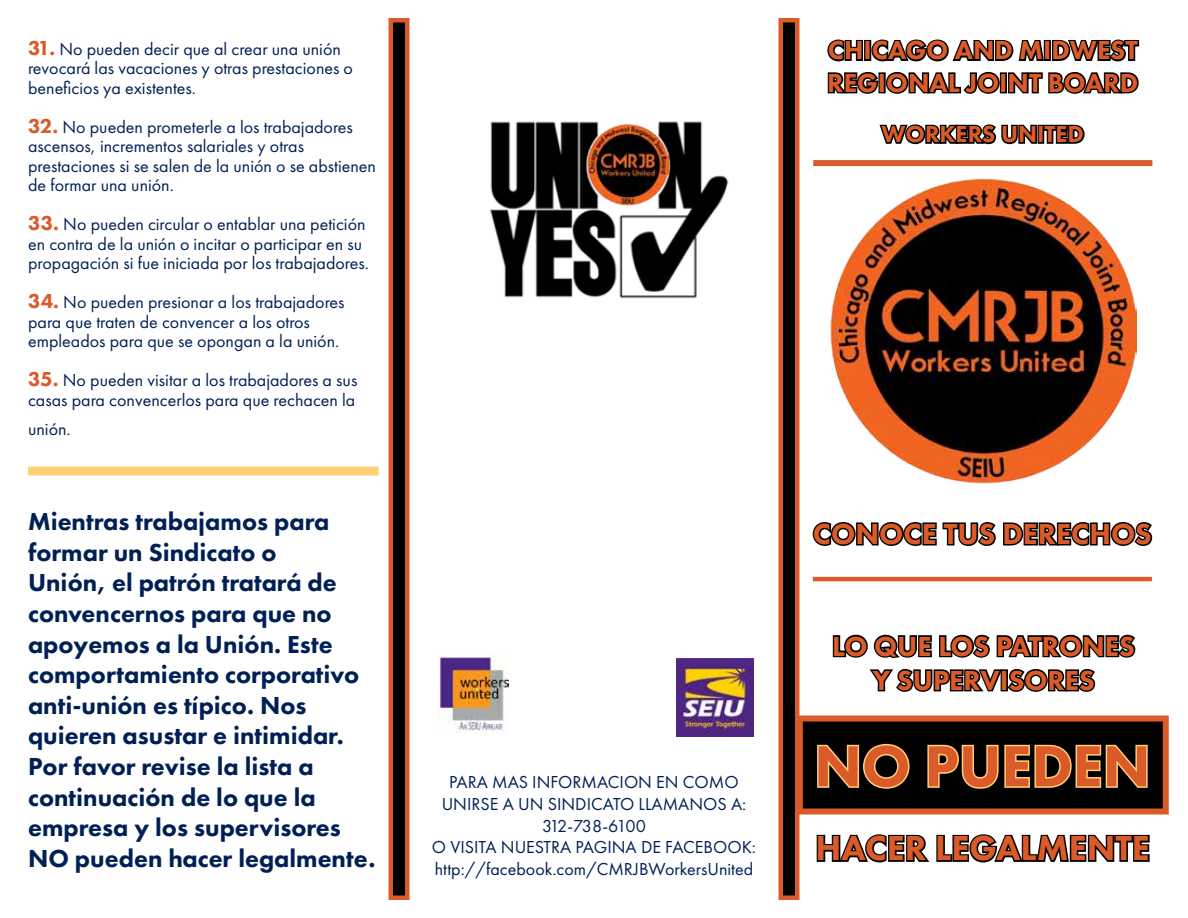
<style>
.page{position:relative;width:1188px;height:918px;background:#fff}
.page>*{position:absolute;margin:0;border:0;box-sizing:border-box;transform-origin:0 0}
.t1{font:800 60px "Futura PT";color:#da5b29}
.t2{font:800 36px "Futura PT";color:#da5b29}
.t3{font:800 30px "Futura PT";color:#da5b29}
.t4{font:800 28.5px/34.2px "Futura PT";color:#da5b29;text-align:center}
.t5{font:800 27px/32.4px "Futura PT";color:#da5b29}
.t6{font:800 25.5px/30.6px "Futura PT";color:#002055}
.t7{font:800 24px "Futura PT";color:#da5b29}
.t8{font:18px/19.5px "Futura PT";color:#002055}
.s1{font-weight:800;font-size:21px;color:#da5b29}
</style>
<div class="page">
<img style="left:438px;top:656px;width:71px;height:76px">
<img style="left:676px;top:658px;width:78px;height:78px">
<svg style="left:827px;top:39px;width:313px;height:23px"></svg>
<svg style="left:827px;top:72px;width:312px;height:22px"></svg>
<svg style="left:879px;top:124px;width:206px;height:21px"></svg>
<div style="left:391px;top:20px;width:16px;height:878px;background:#000"></div>
<div style="left:389px;top:18px;width:21px;height:882px;border:4px solid #da5b29"></div>
<div style="left:781px;top:20px;width:16px;height:878px;background:#000"></div>
<div style="left:778px;top:18px;width:21px;height:882px;border:4px solid #da5b29"></div>
<svg style="left:812px;top:522px;width:341px;height:24px"></svg>
<div style="left:813px;top:160px;width:339px;height:6px;background:#da5b29"></div>
<hr style="left:813px;top:577px;width:339px;height:4px;background:#da5b29">
<div style="left:800px;top:719px;width:366px;height:93px;background:#000"></div>
<div style="left:797px;top:716px;width:372px;height:99px;border:6px solid #da5b29"></div>
<svg style="left:817px;top:743px;width:93px;height:46px"></svg>
<svg style="left:927px;top:744px;width:221px;height:45px"></svg>
<svg style="left:832px;top:634px;width:304px;height:25px"></svg>
<svg style="left:869px;top:669px;width:227px;height:23px"></svg>
<svg style="left:816px;top:834px;width:334px;height:29px"></svg>
<div style="left:28px;top:467px;width:351px;height:9px;background:#ffd074"></div>
<img style="left:489px;top:121px;width:240px;height:178px">
<img style="left:830px;top:178px;width:307px;height:306px">
<img style="left:586px;top:123px;width:83px;height:83px">
<p class="t8" style="left:28px;top:39px;width:327px"><span class="s1">31.</span> No pueden decir que al crear una unión revocará las vacaciones y otras prestaciones o beneficios ya existentes.</p>
<p class="t8" style="left:28px;top:117px;width:350px"><span class="s1">32.</span> No pueden prometerle a los trabajadores ascensos, incrementos salariales y otras prestaciones si se salen de la unión o se abstienen de formar una unión.</p>
<p class="t8" style="left:28px;top:215px;width:342px"><span class="s1">33.</span> No pueden circular o entablar una petición en contra de la unión o incitar o participar en su propagación si fue iniciada por los trabajadores.</p>
<p class="t8" style="left:28px;top:293px;width:318px"><span class="s1">34.</span> No pueden presionar a los trabajadores para que traten de convencer a los otros empleados para que se opongan a la unión.</p>
<p class="t8" style="left:28px;top:371px;width:331px"><span class="s1">35.</span> No pueden visitar a los trabajadores a sus casas para convencerlos para que rechacen la</p>
<p class="t8" style="left:28px;top:419px;width:44px">unión.</p>
<p class="t6" style="left:28px;top:506px;width:349px">Mientras trabajamos para formar un Sindicato o<br>Unión, el patrón tratará de convencernos para que no apoyemos a la Unión. Este comportamiento corporativo anti-unión es típico. Nos quieren asustar e intimidar.<br>Por favor revise la lista a continuación de lo que la empresa y los supervisores<br>NO pueden hacer legalmente.</p>
<p class="t8" style="left:432px;top:772px;width:326px;line-height:21.6px;text-align:center">PARA MAS INFORMACION EN COMO<br>UNIRSE A UN SINDICATO LLAMANOS A:<br>312-738-6100<br>O VISITA NUESTRA PAGINA DE FACEBOOK: http://facebook.com/CMRJBWorkersUnited</p>
<h3 class="t5" style="left:827px;top:34px;width:313px">CHICAGO AND MIDWEST<br>REGIONAL JOINT BOARD</h3>
<h3 class="t7" style="left:882px;top:119px;width:204px">WORKERS UNITED</h3>
<h3 class="t3" style="left:813px;top:515px;width:340px">CONOCE TUS DERECHOS</h3>
<h3 class="t4" style="left:832px;top:629px;width:304px">LO QUE LOS PATRONES<br>Y SUPERVISORES</h3>
<h1 class="t1" style="left:814px;top:729px;width:338px">NO PUEDEN</h1>
<h2 class="t2" style="left:816px;top:826px;width:336px">HACER LEGALMENTE</h2>
</div>
